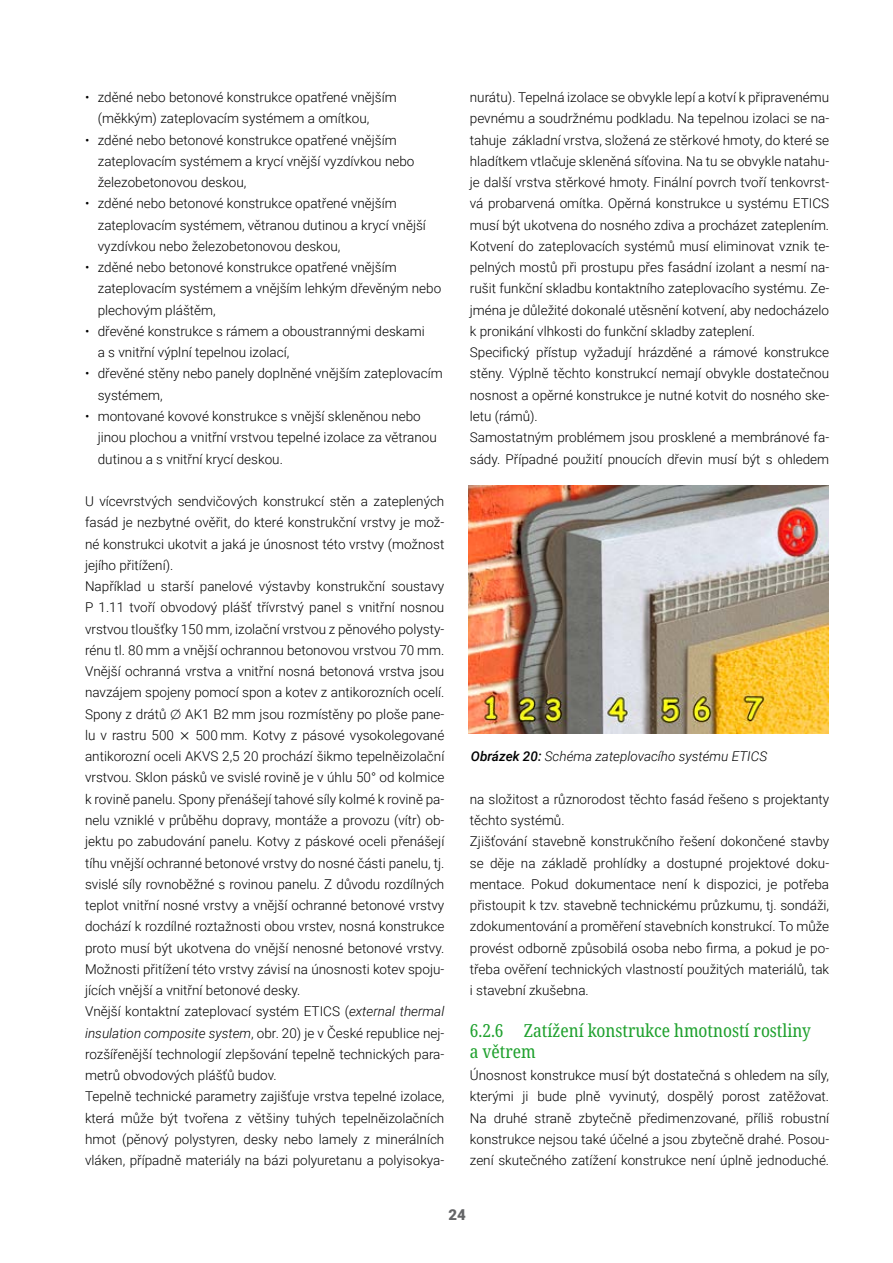
<style>
.page{position:relative;width:893px;height:1263px;background:#fff}
.page>*{position:absolute;margin:0;border:0;box-sizing:border-box;transform-origin:0 0}
.t1{font:condensed 18px/21px "Noto Serif";color:#1fa12e}
.t2{font:900 15px "Roboto";color:#646567}
.TEXT{font:300 13.5px/21.3px "Roboto";color:#000}
.POPISEK{font:italic 300 13.5px "Roboto";color:#000}
.s1{font-family:"European Pi Two";font-weight:400}
.s2{font-style:italic}
.s3{font-weight:500}
</style>
<div class="page">
<img style="left:469px;top:485px;width:359px;height:249px">
<p class="TEXT" style="left:98px;top:86px;width:300px;text-indent:-13px">• zděné nebo betonové konstrukce opatřené vnějším (měkkým) zateplovacím systémem a omítkou,</p>
<p class="TEXT" style="left:98px;top:129px;width:318px;text-indent:-13px">• zděné nebo betonové konstrukce opatřené vnějším zateplovacím systémem a krycí vnější vyzdívkou nebo železobetonovou deskou,</p>
<p class="TEXT" style="left:98px;top:192px;width:330px;text-indent:-13px">• zděné nebo betonové konstrukce opatřené vnějším zateplovacím systémem, větranou dutinou a krycí vnější vyzdívkou nebo železobetonovou deskou,</p>
<p class="TEXT" style="left:98px;top:256px;width:345px;text-indent:-13px">• zděné nebo betonové konstrukce opatřené vnějším zateplovacím systémem a vnějším lehkým dřevěným nebo plechovým pláštěm,</p>
<p class="TEXT" style="left:98px;top:320px;width:328px;text-indent:-13px">• dřevěné konstrukce s rámem a oboustrannými deskami a s vnitřní výplní tepelnou izolací,</p>
<p class="TEXT" style="left:98px;top:362px;width:346px;text-indent:-13px">• dřevěné stěny nebo panely doplněné vnějším zateplovacím systémem,</p>
<p class="TEXT" style="left:98px;top:405px;width:341px;text-indent:-13px">• montované kovové konstrukce s vnější skleněnou nebo jinou plochou a vnitřní vrstvou tepelné izolace za větranou dutinou a s vnitřní krycí deskou.</p>
<p class="TEXT" style="left:85px;top:490px;width:361px;text-align:justify">U vícevrstvých sendvičových konstrukcí stěn a zateplených fasád je nezbytné ověřit, do které konstrukční vrstvy je mož&shy;né konstrukci ukotvit a jaká je únosnost této vrstvy (možnost jejího přitížení).</p>
<p class="TEXT" style="left:85px;top:575px;width:361px;text-align:justify">Například u starší panelové výstavby konstrukční soustavy P 1.11 tvoří obvodový plášť třívrstvý panel s vnitřní nosnou vrstvou tloušťky 150 mm, izolační vrstvou z pěnového polysty&shy;rénu tl. 80 mm a vnější ochrannou betonovou vrstvou 70 mm.<br>Vnější ochranná vrstva a vnitřní nosná betonová vrstva jsou navzájem spojeny pomocí spon a kotev z antikorozních ocelí.<br>Spony z drátů <span class="s1">x</span> AK1 B2 mm jsou rozmístěny po ploše pane&shy;lu v rastru 500 <span class="s1">u</span> 500 mm. Kotvy z pásové vysokolegované antikorozní oceli AKVS 2,5 20 prochází šikmo tepelněizolační vrstvou. Sklon pásků ve svislé rovině je v úhlu 50° od kolmice k rovině panelu. Spony přenášejí tahové síly kolmé k rovině pa&shy;nelu vzniklé v průběhu dopravy, montáže a provozu (vítr) ob&shy;jektu po zabudování panelu. Kotvy z páskové oceli přenášejí tíhu vnější ochranné betonové vrstvy do nosné části panelu, tj. svislé síly rovnoběžné s rovinou panelu. Z důvodu rozdílných teplot vnitřní nosné vrstvy a vnější ochranné betonové vrstvy dochází k rozdílné roztažnosti obou vrstev, nosná konstrukce proto musí být ukotvena do vnější nenosné betonové vrstvy.<br>Možnosti přitížení této vrstvy závisí na únosnosti kotev spoju&shy;jících vnější a vnitřní betonové desky.</p>
<p class="TEXT" style="left:85px;top:1000px;width:361px;text-align:justify">Vnější kontaktní zateplovací systém ETICS (<span class="s2">external thermal insulation composite system</span>, obr. 20) je v České republice nej&shy;rozšířenější technologií zlepšování tepelně technických para&shy;metrů obvodových plášťů budov.</p>
<p class="TEXT" style="left:85px;top:1085px;width:361px;text-align:justify">Tepelně technické parametry zajišťuje vrstva tepelné izolace, která může být tvořena z většiny tuhých tepelněizolačních hmot (pěnový polystyren, desky nebo lamely z minerálních vláken, případně materiály na bázi polyuretanu a polyisokya-</p>
<p class="TEXT" style="left:470px;top:86px;width:361px;text-align:justify">nurátu). Tepelná izolace se obvykle lepí a kotví k připravenému pevnému a soudržnému podkladu. Na tepelnou izolaci se na&shy;tahuje základní vrstva, složená ze stěrkové hmoty, do které se hladítkem vtlačuje skleněná síťovina. Na tu se obvykle natahu&shy;je další vrstva stěrkové hmoty. Finální povrch tvoří tenkovrst&shy;vá probarvená omítka. Opěrná konstrukce u systému ETICS musí být ukotvena do nosného zdiva a procházet zateplením.<br>Kotvení do zateplovacích systémů musí eliminovat vznik te&shy;pelných mostů při prostupu přes fasádní izolant a nesmí na&shy;rušit funkční skladbu kontaktního zateplovacího systému. Ze&shy;jména je důležité dokonalé utěsnění kotvení, aby nedocházelo k pronikání vlhkosti do funkční skladby zateplení.</p>
<p class="TEXT" style="left:470px;top:341px;width:361px;text-align:justify">Specifický přístup vyžadují hrázděné a rámové konstrukce stěny. Výplně těchto konstrukcí nemají obvykle dostatečnou nosnost a opěrné konstrukce je nutné kotvit do nosného ske&shy;letu (rámů).</p>
<p class="TEXT" style="left:470px;top:426px;width:361px">Samostatným problémem jsou prosklené a membránové fa&shy;sády. Případné použití pnoucích dřevin musí být s ohledem</p>
<p class="POPISEK" style="left:471px;top:747px;width:298px"><span class="s3">Obrázek 20:</span> Schéma zateplovacího systému ETICS</p>
<p class="TEXT" style="left:470px;top:788px;width:361px">na složitost a různorodost těchto fasád řešeno s projektanty těchto systémů.</p>
<p class="TEXT" style="left:470px;top:830px;width:361px;text-align:justify">Zjišťování stavebně konstrukčního řešení dokončené stavby se děje na základě prohlídky a dostupné projektové doku&shy;mentace. Pokud dokumentace není k dispozici, je potřeba přistoupit k tzv. stavebně technickému průzkumu, tj. sondáži, zdokumentování a proměření stavebních konstrukcí. To může provést odborně způsobilá osoba nebo firma, a pokud je po&shy;třeba ověření technických vlastností použitých materiálů, tak i stavební zkušebna.</p>
<h3 class="t1" style="left:470px;top:1021px;width:342px">6.2.6 Zatížení konstrukce hmotností rostliny a větrem</h3>
<p class="TEXT" style="left:470px;top:1064px;width:361px;text-align:justify">Únosnost konstrukce musí být dostatečná s ohledem na síly, kterými ji bude plně vyvinutý, dospělý porost zatěžovat.<br>Na druhé straně zbytečně předimenzované, příliš robustní konstrukce nejsou také účelné a jsou zbytečně drahé. Posou&shy;zení skutečného zatížení konstrukce není úplně jednoduché.</p>
<p class="t2" style="left:448px;top:1204px;width:19px">24</p>
</div>
